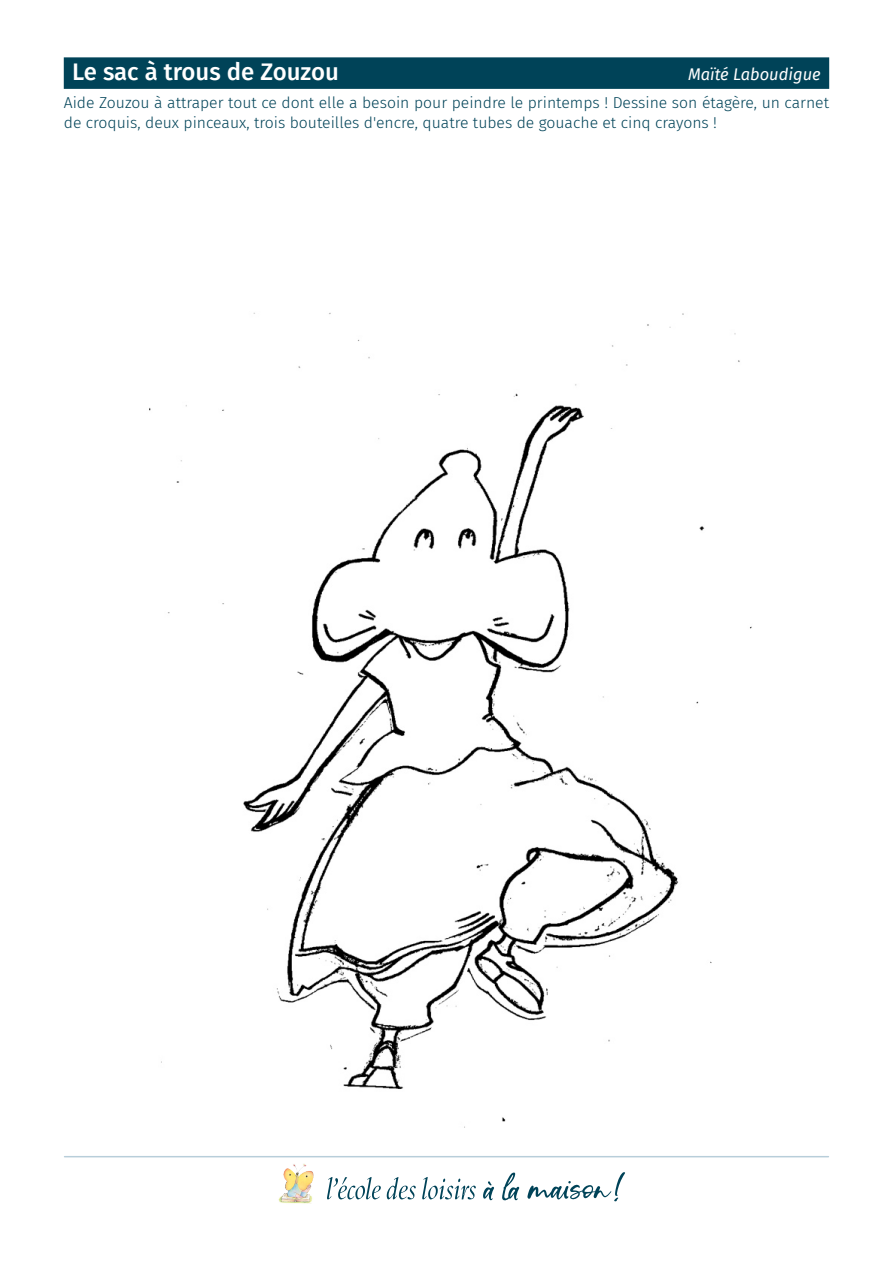
<style>
.page{position:relative;width:893px;height:1263px;background:#fff}
.page>*{position:absolute;margin:0;border:0;box-sizing:border-box;transform-origin:0 0}
.Titre{font:500 24px "Fira Sans";color:#fff}
.Titre-2{font:italic 16.5px "Fira Sans";color:#fff}
.Consigne{font:300 15.75px/19.5px "Fira Sans";color:#004358}
</style>
<div class="page">
<div style="left:64px;top:57px;width:765px;height:32px;background:#004358"></div>
<hr style="left:65px;top:1156px;width:763px;height:1px;background:#b8ceda">
<svg style="left:483px;top:1172px;width:142px;height:29px"></svg>
<svg style="left:327px;top:1177px;width:149px;height:22px"></svg>
<img style="left:278px;top:1164px;width:36px;height:40px">
<img style="left:149px;top:312px;width:603px;height:816px">
<p class="Titre" style="left:72px;top:53px;width:268px">Le sac à trous de Zouzou</p>
<p class="Titre-2" style="left:688px;top:62px;width:134px">Maïté Laboudigue</p>
<p class="Consigne" style="left:64px;top:93px;width:767px">Aide Zouzou à attraper tout ce dont elle a besoin pour peindre le printemps ! Dessine son étagère, un carnet de croquis, deux pinceaux, trois bouteilles d'encre, quatre tubes de gouache et cinq crayons !</p>
</div>
